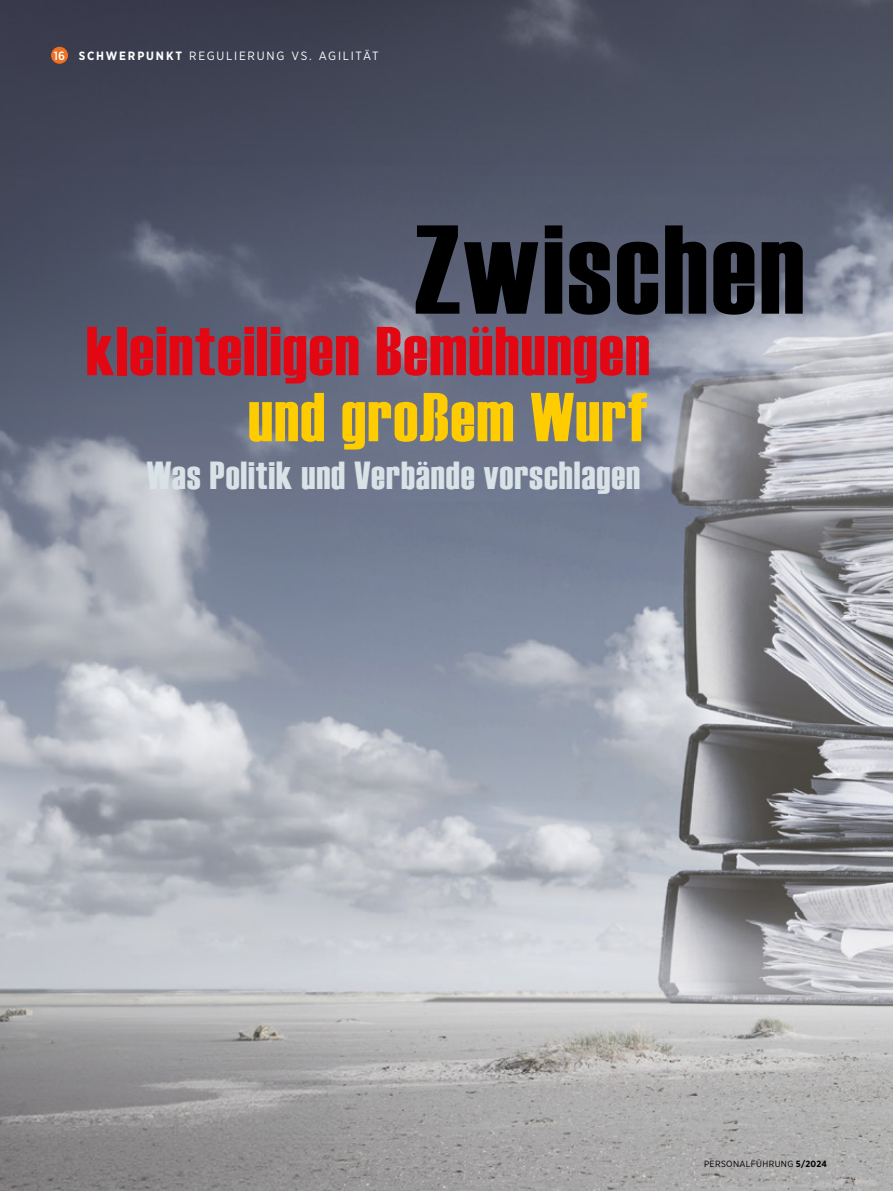
<style>
.page{position:relative;width:893px;height:1191px;background:#fff}
.page>*{position:absolute;margin:0;border:0;box-sizing:border-box;transform-origin:0 0}
.t1{font:126px "Haettenschweiler";letter-spacing:.025em;color:#000}
.t2{font:69px "Haettenschweiler";letter-spacing:.02em;color:#e30613}
.t3{font:69px "Haettenschweiler";letter-spacing:.02em;color:#fc0}
.t4{font:39px "Haettenschweiler";letter-spacing:.025em;color:#d9e2e6}
.t5{font:12px "Gotham Narrow";letter-spacing:.145em;color:#fff}
.t6{font:9px "Gotham Narrow";letter-spacing:.04em;color:#000}
.s1{font-weight:500}
.s2{font-weight:700}
</style>
<div class="page">
<img style="left:0;top:0;width:893px;height:1191px">
<div style="left:51px;top:47px;width:17px;height:17px;background:#ee7023;border-radius:50%"></div>
<p class="t5" style="left:54px;top:48px;width:326px"><span class="s1">16</span> <span class="s2">SCHWERPUNKT</span> REGULIERUNG VS. AGILITÄT</p>
<h1 class="t1" style="left:414px;top:198px;width:391px">Zwischen</h1>
<h2 class="t2" style="left:86px;top:312px;width:565px">kleinteiligen Bemühungen</h2>
<h2 class="t3" style="left:248px;top:378px;width:400px">und großem Wurf</h2>
<h3 class="t4" style="left:147px;top:453px;width:495px">Was Politik und Verbände vorschlagen</h3>
<p class="t6" style="left:704px;top:1157px;width:124px">PERSONALFÜHRUNG <span class="s2">5/2024</span></p>
</div>
